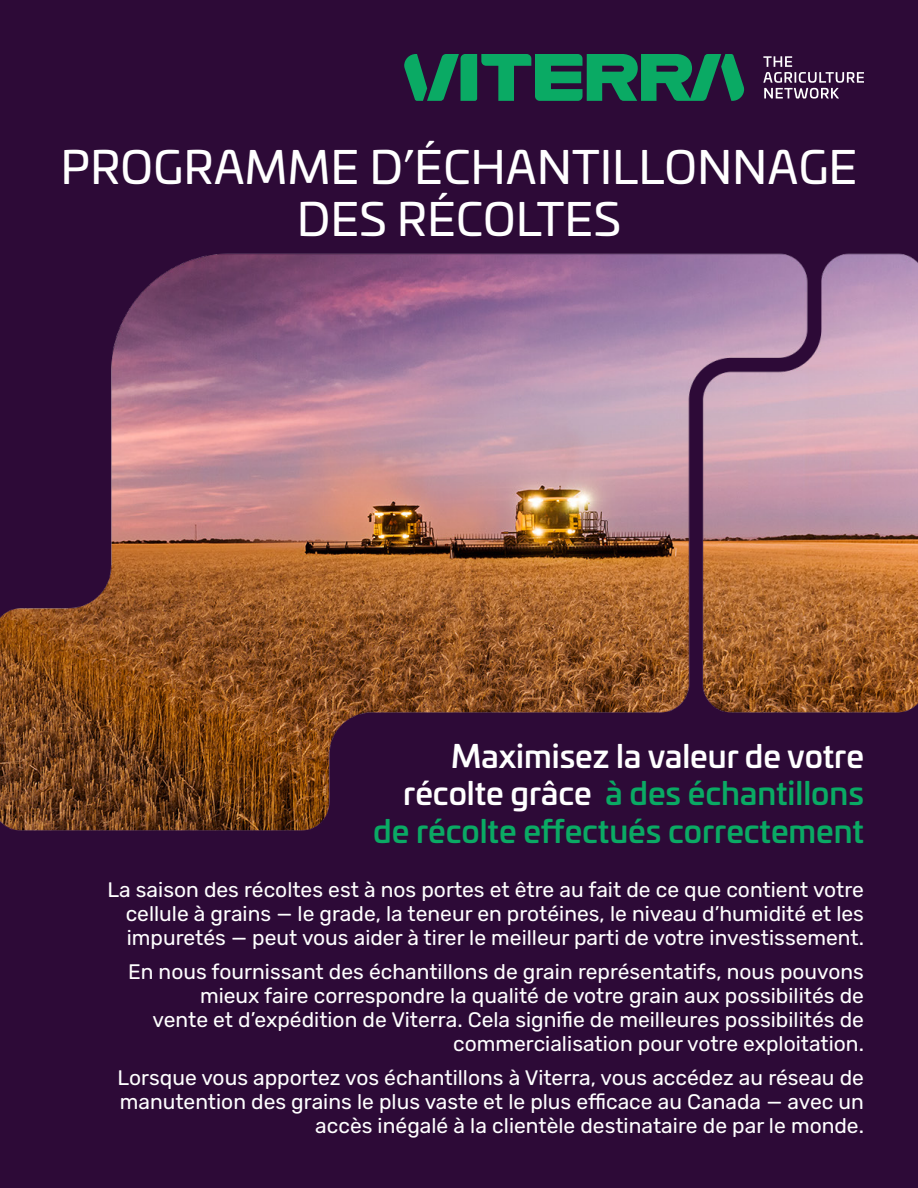
<style>
.page{position:relative;width:918px;height:1188px;background:#2d0a37}
.page>*{position:absolute;margin:0;border:0;box-sizing:border-box;transform-origin:0 0}
.t1{font:45px/52.5px "Univia Pro";letter-spacing:.01em;color:#fff;text-align:center}
.t2{font:500 31.5px/37.5px "Univia Pro";color:#0aaa64;text-align:right}
.t3{font:21px/24px "Rubik";color:#fff;text-align:right}
.s1{color:#fff}
</style>
<div class="page">
<img style="left:0;top:89px;width:918px;height:742px">
<svg style="left:763px;top:56px;width:101px;height:43px"></svg>
<svg style="left:404px;top:54px;width:340px;height:47px"></svg>
<p class="t1" style="left:61px;top:139px;width:798px">PROGRAMME D’ÉCHANTILLONNAGE<br>DES RÉCOLTES</p>
<p class="t2" style="left:373px;top:735px;width:492px"><span class="s1">Maximisez la valeur de votre récolte grâce</span> à des échantillons de récolte effectués correctement</p>
<p class="t3" style="left:126px;top:878px;width:740px;text-align:justify;text-indent:-18px">La saison des récoltes est à nos portes et être au fait de ce que contient votre cellule à grains — le grade, la teneur en protéines, le niveau d’humidité et les impuretés — peut vous aider à tirer le meilleur parti de votre investissement.</p>
<p class="t3" style="left:128px;top:960px;width:737px">En nous fournissant des échantillons de grain représentatifs, nous pouvons mieux faire correspondre la qualité de votre grain aux possibilités de<br>vente et d’expédition de Viterra. Cela signifie de meilleures possibilités de commercialisation pour votre exploitation.</p>
<p class="t3" style="left:118px;top:1066px;width:748px">Lorsque vous apportez vos échantillons à Viterra, vous accédez au réseau de manutention des grains le plus vaste et le plus efficace au Canada — avec un accès inégalé à la clientèle destinataire de par le monde.</p>
</div>
